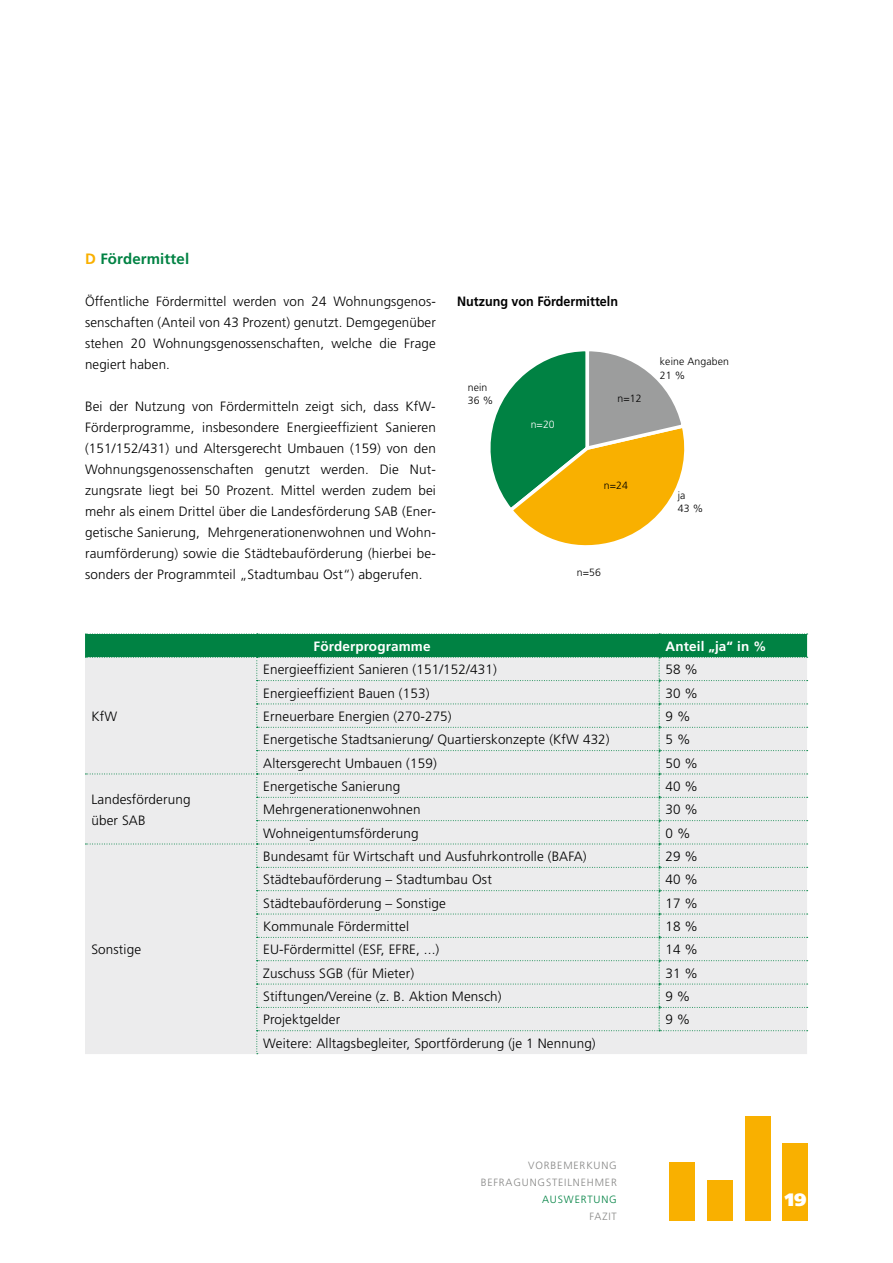
<style>
.page{position:relative;width:893px;height:1263px;background:#fff}
.page>*{position:absolute;margin:0;border:0;box-sizing:border-box;transform-origin:0 0}
.t1{font:900 18px "Frutiger";color:#fff}
.t2{font:700 15px "Frutiger";letter-spacing:.01em;color:#008243}
.t3{font:300 13.5px/21px "Frutiger";letter-spacing:.01em;color:#000;text-align:justify}
.t4{font:700 13.5px "Frutiger";letter-spacing:.01em;color:#fff}
.t5{font:700 13.5px "Frutiger";color:#000;scale:.93 1}
.t6{font:300 10.5px/13.5px "Frutiger";letter-spacing:.01em;color:#000}
.t7{font:300 10.5px/17px "Frutiger";letter-spacing:.08em;color:#878786;text-align:right}
.t8{font:300 10.5px "Frutiger";letter-spacing:.08em;color:#008243}
.t9{font:300 10.5px "Frutiger";color:#fff}
.s1{color:#f9b000}
</style>
<div class="page">
<div style="left:669px;top:1161px;width:26px;height:59px;background:#f9b000"></div>
<div style="left:707px;top:1180px;width:26px;height:40px;background:#f9b000"></div>
<div style="left:745px;top:1116px;width:25px;height:104px;background:#f9b000"></div>
<div style="left:782px;top:1143px;width:26px;height:77px;background:#f9b000"></div>
<svg style="left:490px;top:351px;width:195px;height:195px"></svg>
<svg style="left:85px;top:634px;width:723px;height:420px;background:#dce4e1"></svg>
<p class="t2" style="left:85px;top:250px;width:106px"><span class="s1">D</span> Fördermittel</p>
<p class="t3" style="left:85px;top:291px;width:352px">Öffentliche Fördermittel werden von 24 Wohnungsgenos&shy;senschaften (Anteil von 43 Prozent) genutzt. Demgegenüber stehen 20 Wohnungsgenossenschaften, welche die Frage negiert haben.</p>
<p class="t3" style="left:85px;top:396px;width:352px">Bei der Nutzung von Fördermitteln zeigt sich, dass KfW-Förderprogramme, insbesondere Energieeffizient Sanieren (151/152/431) und Altersgerecht U mbauen (159) von den Wohnungsgenossenschaften genutzt werden. Die Nut&shy;zungsrate liegt bei 50 Prozent. M ittel werden zudem bei mehr als einem Drittel über die Landesförderung SAB</p>
<p class="t3" style="left:85px;top:501px;width:352px;text-indent:317px">(Ener&shy;getische Sanierung, Mehrgenerationenwohnen und Wohn&shy;raumförderung) sowie die Städtebauförderung (hierbei be&shy;sonders der Programmteil „Stadtumbau Ost“) abgerufen.</p>
<p class="t5" style="left:457px;top:293px;width:175px">Nutzung von Fördermitteln</p>
<p class="t6" style="left:468px;top:380px;width:27px">nein<br>36 %</p>
<p class="t9" style="left:531px;top:418px;width:26px">n=20</p>
<p class="t6" style="left:617px;top:391px;width:26px">n=12</p>
<p class="t6" style="left:660px;top:355px;width:70px">keine Angaben<br>21 %</p>
<p class="t6" style="left:604px;top:479px;width:26px">n=24</p>
<p class="t6" style="left:678px;top:488px;width:27px">ja<br>43 %</p>
<p class="t6" style="left:577px;top:565px;width:26px">n=56</p>
<p class="t3" style="left:91px;top:706px;width:27px">KfW</p>
<p class="t3" style="left:91px;top:788px;width:101px">Landesförderung über SAB</p>
<p class="t3" style="left:91px;top:939px;width:51px">Sonstige</p>
<p class="t4" style="left:314px;top:638px;width:118px">Förderprogramme</p>
<p class="t4" style="left:665px;top:638px;width:103px">Anteil „ja“ in %</p>
<p class="t3" style="left:263px;top:659px;width:235px">Energieeffizient Sanieren (151/152/431)</p>
<p class="t3" style="left:665px;top:659px;width:34px">58 %</p>
<p class="t3" style="left:263px;top:682px;width:168px">Energieeffizient Bauen (153)</p>
<p class="t3" style="left:665px;top:682px;width:34px">30 %</p>
<p class="t3" style="left:263px;top:706px;width:190px">Erneuerbare Energien (270-275)</p>
<p class="t3" style="left:665px;top:706px;width:27px">9 %</p>
<p class="t3" style="left:263px;top:729px;width:348px">Energetische Stadtsanierung/ Quartierskonzepte (KfW 432)</p>
<p class="t3" style="left:665px;top:729px;width:27px">5 %</p>
<p class="t3" style="left:263px;top:752px;width:175px">Altersgerecht U mbauen (159)</p>
<p class="t3" style="left:665px;top:752px;width:34px">50 %</p>
<p class="t3" style="left:263px;top:776px;width:139px">Energetische Sanierung</p>
<p class="t3" style="left:665px;top:776px;width:34px">40 %</p>
<p class="t3" style="left:263px;top:799px;width:159px">Mehrgenerationenwohnen</p>
<p class="t3" style="left:665px;top:799px;width:34px">30 %</p>
<p class="t3" style="left:263px;top:822px;width:157px">Wohneigentumsförderung</p>
<p class="t3" style="left:665px;top:822px;width:27px">0 %</p>
<p class="t3" style="left:263px;top:846px;width:297px">Bundesamt für Wirtschaft und Ausfuhrkontrolle (BAFA</p>
<p class="t3" style="left:583px;top:846px;width:5px">)</p>
<p class="t3" style="left:665px;top:846px;width:34px">29 %</p>
<p class="t3" style="left:263px;top:869px;width:230px">Städtebauförderung – Stadtumbau Ost</p>
<p class="t3" style="left:665px;top:869px;width:34px">40 %</p>
<p class="t3" style="left:263px;top:892px;width:184px">Städtebauförderung – Sonstige</p>
<p class="t3" style="left:665px;top:892px;width:34px">17 %</p>
<p class="t3" style="left:263px;top:916px;width:147px">Kommunale Fördermittel</p>
<p class="t3" style="left:665px;top:916px;width:34px">18 %</p>
<p class="t3" style="left:263px;top:939px;width:133px">EU-Fördermittel (ESF, EFRE</p>
<p class="t3" style="left:416px;top:939px;width:25px">, ... )</p>
<p class="t3" style="left:665px;top:939px;width:34px">14 %</p>
<p class="t3" style="left:263px;top:962px;width:65px">Zuschuss SGB</p>
<p class="t3" style="left:347px;top:962px;width:68px">(für M ieter)</p>
<p class="t3" style="left:665px;top:962px;width:34px">31 %</p>
<p class="t3" style="left:263px;top:986px;width:240px">Stiftungen/Vereine (z. B. Aktion Mensch)</p>
<p class="t3" style="left:665px;top:986px;width:27px">9 %</p>
<p class="t3" style="left:263px;top:1009px;width:79px">Projektgelder</p>
<p class="t3" style="left:665px;top:1009px;width:27px">9 %</p>
<p class="t3" style="left:263px;top:1032px;width:334px">Weitere: Alltagsbegleiter, Sportförderung (je 1 Nennung)</p>
<p class="t7" style="left:481px;top:1157px;width:138px">Vorbemerkung<br>Befragungsteilnehmer</p>
<p class="t8" style="left:542px;top:1193px;width:76px">Auswertung</p>
<p class="t7" style="left:590px;top:1208px;width:29px">Fazit</p>
<h1 class="t1" style="left:785px;top:1188px;width:23px">19</h1>
</div>
